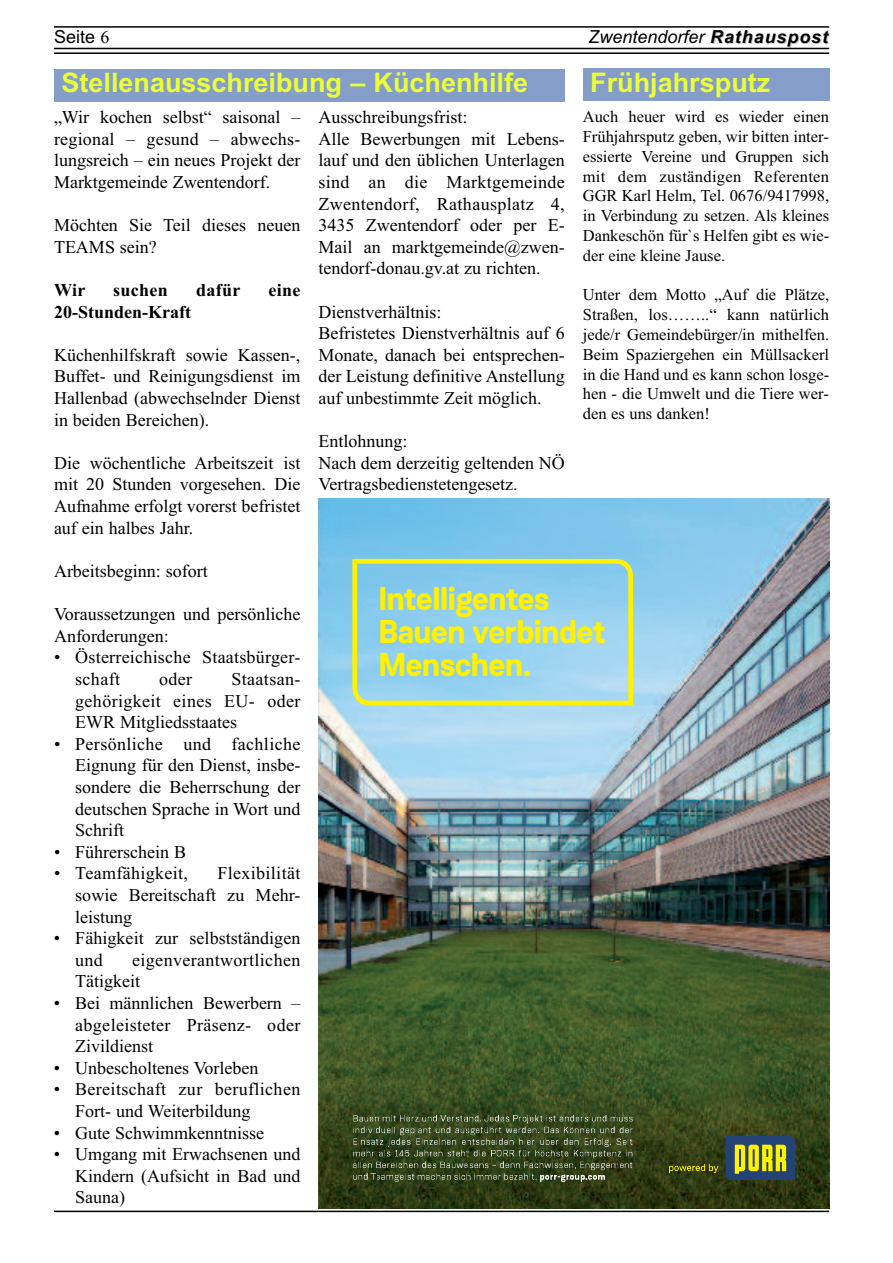
<style>
.page{position:relative;width:893px;height:1263px;background:#fff}
.page>*{position:absolute;margin:0;border:0;box-sizing:border-box;transform-origin:0 0}
.t1{font:700 33px/33px "Weissenhof Grotesk";letter-spacing:-.025em;color:#fff101}
.t2{font:700 27px "Arial";color:#ebff38}
.t3{font:18px/21.6px "Times New Roman";color:#000;text-align:justify}
.t4{font:18px/21.6px "Times New Roman";letter-spacing:.02em;color:#000}
.t5{font:italic 18px "Arial";color:#000}
.t6{font:700 18px "Times New Roman";letter-spacing:.02em;color:#000}
.t7{font:700 18px "Times New Roman";color:#000}
.t8{font:18px "Arial";color:#000}
.t9{font:16.5px/19.8px "Times New Roman";color:#000;text-align:justify}
.s1{font-family:"Times New Roman"}
.s2{font-weight:700}
</style>
<div class="page">
<hr style="left:54px;top:26px;width:775px;height:2px;background:#000">
<hr style="left:54px;top:48px;width:775px;height:1px;background:#000">
<hr style="left:54px;top:52px;width:775px;height:2px;background:#000">
<hr style="left:54px;top:1211px;width:775px;height:1px;background:#000">
<div style="left:54px;top:69px;width:511px;height:32px;background:#849dc9"></div>
<img style="left:318px;top:499px;width:511px;height:709px">
<svg style="left:350px;top:556px;width:285px;height:152px;background:#9bd1d9"></svg>
<svg style="left:726px;top:1136px;width:40px;height:34px"></svg>
<svg style="left:669px;top:1164px;width:49px;height:6px"></svg>
<img style="left:319px;top:1151px;width:148px;height:58px">
<img style="left:467px;top:1182px;width:150px;height:27px">
<svg style="left:353px;top:1114px;width:280px;height:68px;background:#45542f"></svg>
<img style="left:617px;top:1170px;width:149px;height:39px">
<img style="left:766px;top:1079px;width:63px;height:130px">
<div style="left:583px;top:69px;width:246px;height:32px;background:#849dc9"></div>
<p class="t8" style="left:54px;top:27px;width:57px">Seite <span class="s1">6</span></p>
<p class="t5" style="left:589px;top:27px;width:241px">Zwentendorfer <span class="s2">Rathauspost</span></p>
<h2 class="t2" style="left:62px;top:67px;width:468px">Stellenausschreibung – Küchenhilfe</h2>
<p class="t3" style="left:54px;top:106px;width:248px">„Wir kochen selbst“ saisonal – regional – gesund – abwechs&shy;lungsreich – ein neues Projekt der Marktgemeinde Zwentendorf.</p>
<p class="t3" style="left:54px;top:214px;width:248px">Möchten Sie Teil dieses neuen<br>TEAMS sein?</p>
<p class="t6" style="left:54px;top:279px;width:33px">Wir</p>
<p class="t6" style="left:113px;top:279px;width:56px">suchen</p>
<p class="t6" style="left:196px;top:279px;width:46px">dafür</p>
<p class="t6" style="left:268px;top:279px;width:34px">eine</p>
<p class="t7" style="left:54px;top:301px;width:139px">20-Stunden-Kraft</p>
<p class="t3" style="left:54px;top:344px;width:248px">Küchenhilfskraft sowie Kassen-, Buffet- und Reinigungsdienst im Hallenbad (abwechselnder Dienst in beiden Bereichen).</p>
<p class="t3" style="left:54px;top:452px;width:248px">Die wöchentliche Arbeitszeit ist mit 20 Stunden vorgesehen. Die Aufnahme erfolgt vorerst befristet auf ein halbes Jahr.</p>
<p class="t3" style="left:54px;top:560px;width:155px">Arbeitsbeginn: sofort</p>
<p class="t3" style="left:54px;top:603px;width:248px">Voraussetzungen und persönliche<br>Anforderungen:</p>
<p class="t3" style="left:75px;top:646px;width:227px;text-indent:-21px">• Österreichische Staatsbürger&shy;schaft</p>
<h2 class="t2" style="left:590px;top:67px;width:181px">Frühjahrsputz</h2>
<p class="t9" style="left:583px;top:107px;width:248px">Auch heuer wird es wieder einen Frühjahrsputz geben, wir bitten inter&shy;essierte Vereine und Gruppen sich mit dem zuständigen Referenten GGR Karl Helm, Tel. 0676/9417998, in Verbindung zu setzen. Als kleines Dankeschön für`s Helfen gibt es wie&shy;der eine kleine Jause.</p>
<p class="t9" style="left:583px;top:285px;width:248px">Unter dem Motto „Auf die Plätze, Straßen, los……..“ kann natürlich jede/r Gemeindebürger/in mithelfen.<br>Beim Spaziergehen ein Müllsackerl in die Hand und es kann schon losge&shy;hen - die Umwelt und die Tiere wer&shy;den es uns danken!</p>
<p class="t3" style="left:318px;top:106px;width:248px;text-align:left">Ausschreibungsfrist:<br>Alle Bewerbungen mit Lebens&shy;lauf und den üblichen Unterlagen sind an die Marktgemeinde<br>Zwentendorf, Rathausplatz 4,<br>3435 Zwentendorf oder per E-<br>Mail an marktgemeinde@zwen&shy;tendorf-donau.gv.at zu richten.</p>
<p class="t3" style="left:318px;top:301px;width:248px;text-align:left">Dienstverhältnis:<br>Befristetes Dienstverhältnis auf 6<br>Monate, danach bei entsprechen&shy;der Leistung definitive Anstellung auf unbestimmte Zeit möglich.</p>
<p class="t3" style="left:318px;top:430px;width:248px;text-align:left">Entlohnung:<br>Nach dem derzeitig geltenden NÖ<br>Vertragsbedienstetengesetz.</p>
<h1 class="t1" style="left:378px;top:585px;width:229px">Intelligentes<br>Bauen verbindet<br>Menschen.</h1>
<p class="t3" style="left:159px;top:668px;width:35px">oder</p>
<p class="t3" style="left:75px;top:668px;width:227px;text-indent:156px">Staatsan&shy;gehörigkeit eines EU- oder EWR Mitgliedsstaates</p>
<p class="t3" style="left:75px;top:733px;width:227px;text-indent:-21px">• Persönliche und fachliche Eignung für den Dienst, insbe&shy;sondere die Beherrschung der deutschen Sprache in Wort und Schrift</p>
<p class="t3" style="left:54px;top:841px;width:134px">• Führerschein B</p>
<p class="t4" style="left:54px;top:862px;width:136px">• Teamfähigkeit,</p>
<p class="t3" style="left:75px;top:862px;width:227px;text-indent:142px">Flexibilität sowie Bereitschaft zu Mehr&shy;leistung</p>
<p class="t3" style="left:75px;top:927px;width:227px;text-indent:-21px">• Fähigkeit zur selbstständigen und</p>
<p class="t4" style="left:75px;top:949px;width:227px;text-indent:57px">eigenverantwortlichen<br>Tätigkeit</p>
<p class="t3" style="left:75px;top:992px;width:227px;text-indent:-21px">• Bei männlichen Bewerbern – abgeleisteter Präsenz- oder Zivildienst</p>
<p class="t3" style="left:54px;top:1057px;width:206px">• Unbescholtenes Vorleben</p>
<p class="t4" style="left:75px;top:1078px;width:227px;text-indent:-21px">• Bereitschaft zur beruflichen<br>Fort- und Weiterbildung</p>
<p class="t3" style="left:54px;top:1121px;width:212px">• Gute Schwimmkenntnisse</p>
<p class="t3" style="left:75px;top:1143px;width:227px;text-indent:-21px">• Umgang mit Erwachsenen und Kindern (Aufsicht in Bad und Sauna)</p>
</div>
